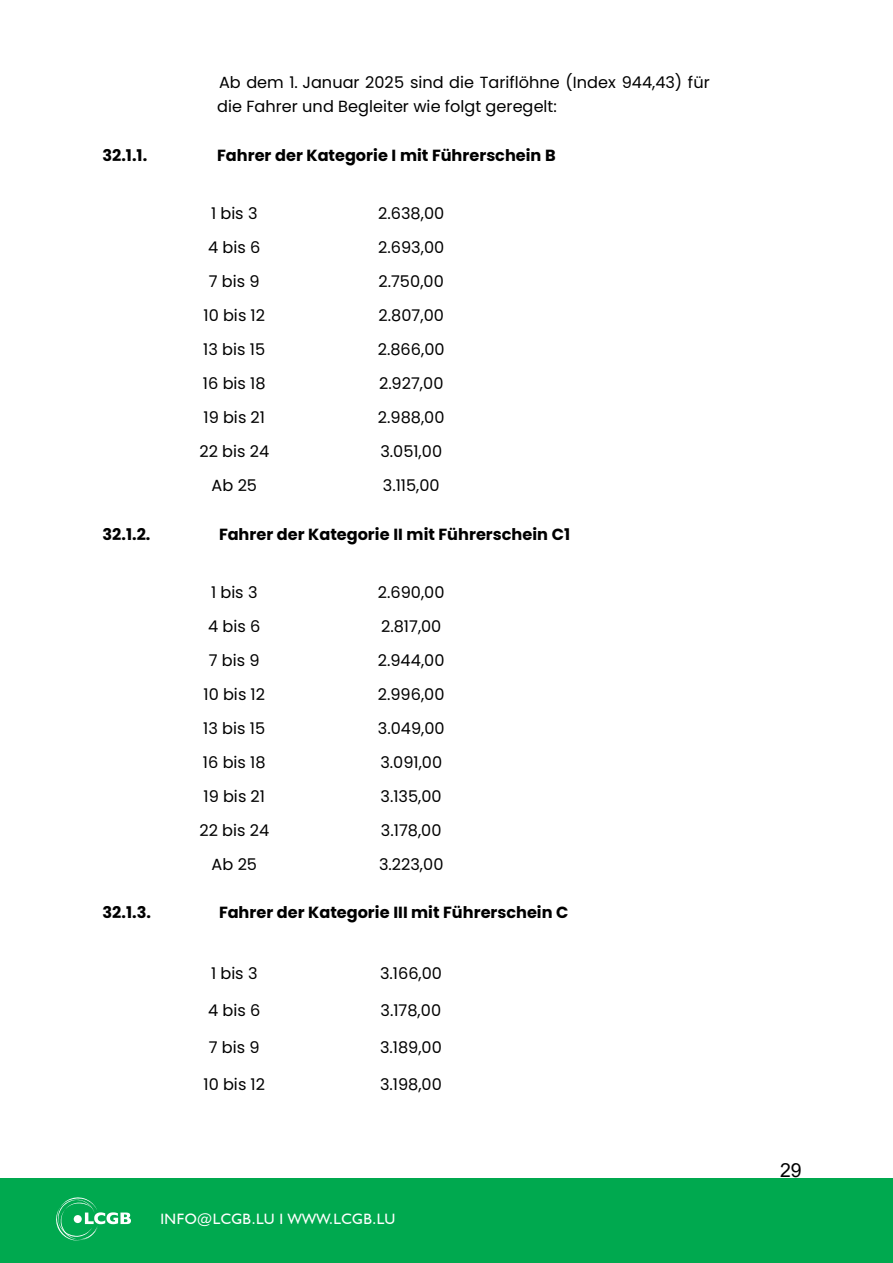
<style>
.page{position:relative;width:893px;height:1263px;background:#fff}
.page>*{position:absolute;margin:0;border:0;box-sizing:border-box;transform-origin:0 0}
.t1{font:19.35px "Arial";color:#000}
.t2{font:16.05px/24.3px "Poppins";color:#000}
.t3{font:700 16.05px "Poppins";color:#000}
.t4{font:15px "Humanist 521 BT";letter-spacing:.03em;color:#fff}
</style>
<div class="page">
<div style="left:0;top:1178px;width:893px;height:85px;background:#00a94f"></div>
<svg style="left:56px;top:1197px;width:75px;height:44px"></svg>
<p class="t2" style="left:217px;top:70px;width:494px">Ab dem 1. Januar 2025 sind die Tariflöhne (Index 944,43) für die Fahrer und Begleiter wie folgt geregelt:</p>
<p class="t3" style="left:103px;top:146px;width:46px">32.1.1.</p>
<p class="t3" style="left:217px;top:146px;width:340px">Fahrer der Kategorie I mit Führerschein B</p>
<p class="t2" style="left:211px;top:201px;width:48px">1 bis 3</p>
<p class="t2" style="left:378px;top:201px;width:68px">2.638,00</p>
<p class="t2" style="left:208px;top:235px;width:54px">4 bis 6</p>
<p class="t2" style="left:378px;top:235px;width:68px">2.693,00</p>
<p class="t2" style="left:209px;top:269px;width:52px">7 bis 9</p>
<p class="t2" style="left:379px;top:269px;width:67px">2.750,00</p>
<p class="t2" style="left:203px;top:303px;width:63px">10 bis 12</p>
<p class="t2" style="left:379px;top:303px;width:67px">2.807,00</p>
<p class="t2" style="left:203px;top:337px;width:63px">13 bis 15</p>
<p class="t2" style="left:378px;top:337px;width:68px">2.866,00</p>
<p class="t2" style="left:203px;top:371px;width:64px">16 bis 18</p>
<p class="t2" style="left:379px;top:371px;width:66px">2.927,00</p>
<p class="t2" style="left:203px;top:405px;width:63px">19 bis 21</p>
<p class="t2" style="left:378px;top:405px;width:68px">2.988,00</p>
<p class="t2" style="left:199px;top:439px;width:71px">22 bis 24</p>
<p class="t2" style="left:380px;top:439px;width:63px">3.051,00</p>
<p class="t2" style="left:212px;top:473px;width:47px">Ab 25</p>
<p class="t2" style="left:383px;top:473px;width:58px">3.115,00</p>
<p class="t3" style="left:103px;top:525px;width:49px">32.1.2.</p>
<p class="t3" style="left:219px;top:525px;width:353px">Fahrer der Kategorie II mit Führerschein C1</p>
<p class="t2" style="left:211px;top:580px;width:48px">1 bis 3</p>
<p class="t2" style="left:378px;top:580px;width:68px">2.690,00</p>
<p class="t2" style="left:208px;top:614px;width:54px">4 bis 6</p>
<p class="t2" style="left:381px;top:614px;width:62px">2.817,00</p>
<p class="t2" style="left:209px;top:648px;width:52px">7 bis 9</p>
<p class="t2" style="left:378px;top:648px;width:68px">2.944,00</p>
<p class="t2" style="left:203px;top:682px;width:63px">10 bis 12</p>
<p class="t2" style="left:378px;top:682px;width:68px">2.996,00</p>
<p class="t2" style="left:203px;top:716px;width:63px">13 bis 15</p>
<p class="t2" style="left:378px;top:716px;width:68px">3.049,00</p>
<p class="t2" style="left:203px;top:750px;width:64px">16 bis 18</p>
<p class="t2" style="left:380px;top:750px;width:63px">3.091,00</p>
<p class="t2" style="left:203px;top:784px;width:63px">19 bis 21</p>
<p class="t2" style="left:381px;top:784px;width:63px">3.135,00</p>
<p class="t2" style="left:199px;top:818px;width:71px">22 bis 24</p>
<p class="t2" style="left:381px;top:818px;width:62px">3.178,00</p>
<p class="t2" style="left:212px;top:852px;width:47px">Ab 25</p>
<p class="t2" style="left:379px;top:852px;width:66px">3.223,00</p>
<p class="t3" style="left:103px;top:903px;width:50px">32.1.3.</p>
<p class="t3" style="left:219px;top:903px;width:351px">Fahrer der Kategorie III mit Führerschein C</p>
<p class="t2" style="left:211px;top:961px;width:48px">1 bis 3</p>
<p class="t2" style="left:380px;top:961px;width:63px">3.166,00</p>
<p class="t2" style="left:208px;top:998px;width:54px">4 bis 6</p>
<p class="t2" style="left:381px;top:998px;width:62px">3.178,00</p>
<p class="t2" style="left:209px;top:1035px;width:52px">7 bis 9</p>
<p class="t2" style="left:380px;top:1035px;width:63px">3.189,00</p>
<p class="t2" style="left:203px;top:1072px;width:63px">10 bis 12</p>
<p class="t2" style="left:380px;top:1072px;width:63px">3.198,00</p>
<p class="t4" style="left:160px;top:1209px;width:236px">INFO@LCGB.LU I WWW.LCGB.LU</p>
<p class="t1" style="left:780px;top:1157px;width:23px">29</p>
</div>
